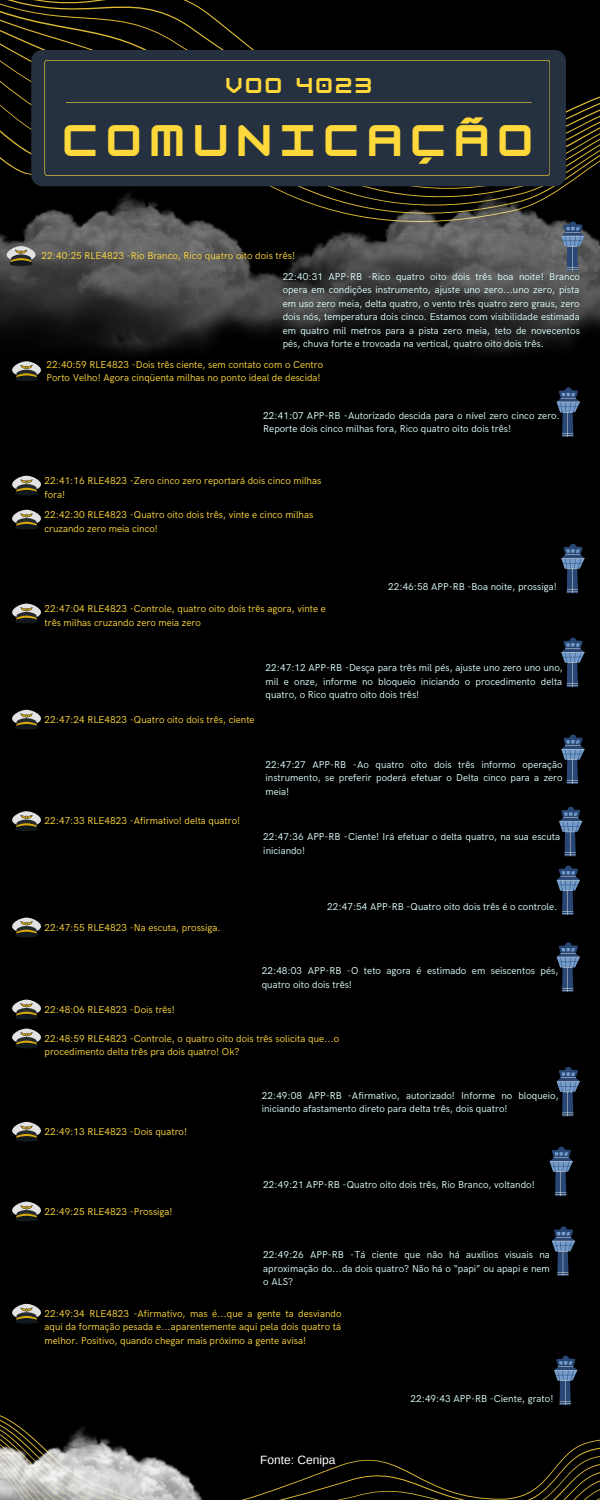
<style>
.page{position:relative;width:600px;height:1500px;background:#000}
.page>*{position:absolute;margin:0;border:0;box-sizing:border-box;transform-origin:0 0}
.t1{font:700 38.6px "HK Modular";letter-spacing:.245em;color:#ffd93b}
.t2{font:700 18.8px "HK Modular";letter-spacing:.165em;color:#ffd93b}
.t3{font:12px "Arimo";color:#fff}
.t4{font:10px/13.5px "HK Grotesk";color:#e0ffff;text-align:justify}
.t5{font:10px/13.5px "HK Grotesk";color:#ffd93b}
</style>
<div class="page">
<svg style="left:0;top:0;width:600px;height:186px"></svg>
<div style="left:31px;top:50px;width:535px;height:136px;background:#253140;border-radius:11px"></div>
<svg style="left:45px;top:60px;width:505px;height:116px"></svg>
<svg style="left:0;top:1355px;width:600px;height:145px"></svg>
<img style="left:0;top:1424px;width:334px;height:76px">
<svg style="left:66px;top:102px;width:466px;height:1px"></svg>
<img style="left:382px;top:186px;width:218px;height:168px">
<img style="left:0;top:186px;width:382px;height:168px">
<svg style="left:561px;top:221px;width:24px;height:50px"></svg>
<svg style="left:6px;top:246px;width:31px;height:20px"></svg>
<svg style="left:12px;top:361px;width:29px;height:20px"></svg>
<svg style="left:557px;top:387px;width:23px;height:50px"></svg>
<svg style="left:12px;top:476px;width:29px;height:20px"></svg>
<svg style="left:12px;top:510px;width:29px;height:20px"></svg>
<svg style="left:561px;top:544px;width:24px;height:49px"></svg>
<svg style="left:12px;top:604px;width:29px;height:19px"></svg>
<svg style="left:561px;top:638px;width:24px;height:49px"></svg>
<svg style="left:12px;top:710px;width:29px;height:20px"></svg>
<svg style="left:561px;top:735px;width:24px;height:49px"></svg>
<svg style="left:12px;top:811px;width:29px;height:20px"></svg>
<svg style="left:559px;top:807px;width:23px;height:49px"></svg>
<svg style="left:557px;top:866px;width:23px;height:49px"></svg>
<svg style="left:12px;top:918px;width:29px;height:20px"></svg>
<svg style="left:557px;top:942px;width:23px;height:50px"></svg>
<svg style="left:12px;top:1000px;width:29px;height:20px"></svg>
<svg style="left:12px;top:1029px;width:29px;height:19px"></svg>
<svg style="left:557px;top:1067px;width:23px;height:49px"></svg>
<svg style="left:12px;top:1122px;width:29px;height:20px"></svg>
<svg style="left:550px;top:1147px;width:23px;height:49px"></svg>
<svg style="left:12px;top:1202px;width:29px;height:20px"></svg>
<svg style="left:552px;top:1226px;width:23px;height:50px"></svg>
<svg style="left:12px;top:1304px;width:29px;height:20px"></svg>
<svg style="left:554px;top:1356px;width:23px;height:49px"></svg>
<p class="t2" style="left:226px;top:74px;width:147px">VOO 4023</p>
<p class="t1" style="left:63px;top:117px;width:470px">COMUNICAÇÃO</p>
<p class="t5" style="left:42px;top:249px;width:255px">22:40:25 RLE4823 -Rio Branco, Rico quatro oito dois três!</p>
<p class="t4" style="left:283px;top:270px;width:299px">22:40:31 APP-RB -Rico quatro oito dois três boa noite! Branco opera em condições instrumento, ajuste uno zero...uno zero, pista em uso zero meia, delta quatro, o vento três quatro zero graus, zero dois nós, temperatura dois cinco. Estamos com visibilidade estimada em quatro mil metros para a pista zero meia, teto de novecentos pés, chuva forte e trovoada na vertical, quatro oito dois três.</p>
<p class="t5" style="left:46px;top:358px;width:278px">22:40:59 RLE4823 -Dois três ciente, sem contato com o Centro<br>Porto Velho! Agora cinqüenta milhas no ponto ideal de descida!</p>
<p class="t4" style="left:263px;top:409px;width:298px">22:41:07 APP-RB -Autorizado descida para o nível zero cinco zero.<br>Reporte dois cinco milhas fora, Rico quatro oito dois três!</p>
<p class="t5" style="left:45px;top:475px;width:278px">22:41:16 RLE4823 -Zero cinco zero reportará dois cinco milhas fora!</p>
<p class="t5" style="left:45px;top:509px;width:270px">22:42:30 RLE4823 -Quatro oito dois três, vinte e cinco milhas cruzando zero meia cinco!</p>
<p class="t4" style="left:388px;top:581px;width:170px">22:46:58 APP-RB -Boa noite, prossiga!</p>
<p class="t5" style="left:45px;top:603px;width:283px">22:47:04 RLE4823 -Controle, quatro oito dois três agora, vinte e três milhas cruzando zero meia zero</p>
<p class="t4" style="left:266px;top:661px;width:299px">22:47:12 APP-RB -Desça para três mil pés, ajuste uno zero uno uno, mil e onze, informe no bloqueio iniciando o procedimento delta quatro, o Rico quatro oito dois três!</p>
<p class="t5" style="left:45px;top:713px;width:212px">22:47:24 RLE4823 -Quatro oito dois três, ciente</p>
<p class="t4" style="left:266px;top:758px;width:299px">22:47:27 APP-RB -Ao quatro oito dois três informo operação instrumento, se preferir poderá efetuar o Delta cinco para a zero meia!</p>
<p class="t5" style="left:45px;top:814px;width:197px">22:47:33 RLE4823 -Afirmativo! delta quatro!</p>
<p class="t4" style="left:263px;top:830px;width:298px">22:47:36 APP-RB -Ciente! Irá efetuar o delta quatro, na sua escuta iniciando!</p>
<p class="t5" style="left:45px;top:921px;width:178px">22:47:55 RLE4823 -Na escuta, prossiga.</p>
<p class="t4" style="left:327px;top:900px;width:232px">22:47:54 APP-RB -Quatro oito dois três é o controle.</p>
<p class="t4" style="left:262px;top:965px;width:298px">22:48:03 APP-RB -O teto agora é estimado em seiscentos pés, quatro oito dois três!</p>
<p class="t5" style="left:45px;top:1003px;width:132px">22:48:06 RLE4823 -Dois três!</p>
<p class="t5" style="left:45px;top:1032px;width:296px">22:48:59 RLE4823 -Controle, o quatro oito dois três solicita que...o procedimento delta três pra dois quatro! Ok?</p>
<p class="t4" style="left:262px;top:1089px;width:298px">22:49:08 APP-RB -Afirmativo, autorizado! Informe no bloqueio, iniciando afastamento direto para delta três, dois quatro!</p>
<p class="t5" style="left:45px;top:1125px;width:144px">22:49:13 RLE4823 -Dois quatro!</p>
<p class="t5" style="left:45px;top:1205px;width:130px">22:49:25 RLE4823 -Prossiga!</p>
<p class="t4" style="left:263px;top:1178px;width:273px">22:49:21 APP-RB -Quatro oito dois três, Rio Branco, voltando!</p>
<p class="t4" style="left:263px;top:1249px;width:288px">22:49:26 APP-RB -Tá ciente que não há auxílios visuais na aproximação do...da dois quatro? Não há o “papi” ou apapi e nem o ALS?</p>
<p class="t5" style="left:45px;top:1307px;width:298px;text-align:justify">22:49:34 RLE4823 -Afirmativo, mas é...que a gente ta desviando aqui da formação pesada e...aparentemente aqui pela dois quatro tá melhor. Positivo, quando chegar mais próximo a gente avisa!</p>
<p class="t3" style="left:260px;top:1453px;width:77px">Fonte: Cenipa</p>
<p class="t4" style="left:410px;top:1393px;width:144px">22:49:43 APP-RB -Ciente, grato!</p>
</div>
